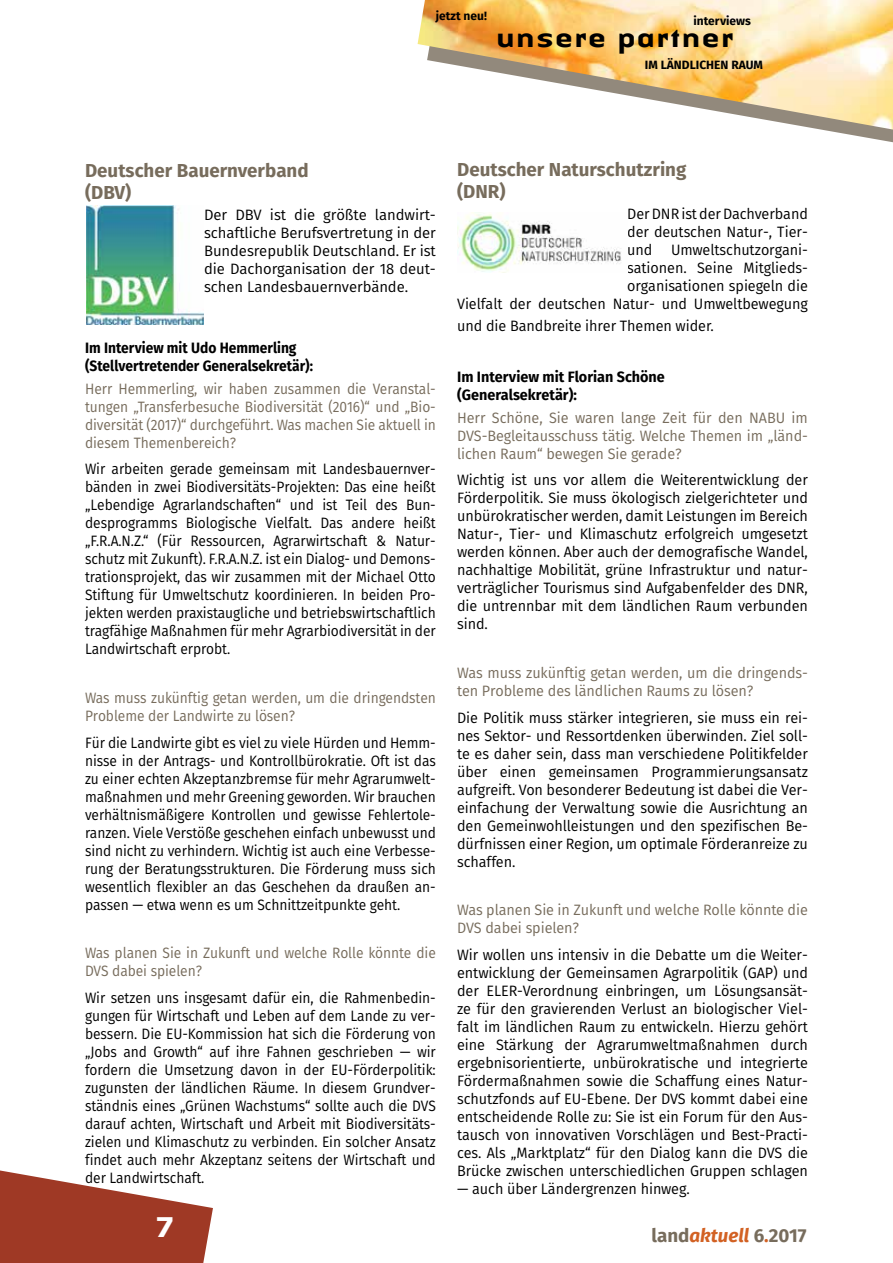
<style>
.page{position:relative;width:893px;height:1263px;background:#fff}
.page>*{position:absolute;margin:0;border:0;box-sizing:border-box;transform-origin:0 0}
.t1{font:500 30px "Authentic Sans LT";color:#000}
.t2{font:700 27px "Verdana";color:#fff}
.t3{font:700 18.75px/22.5px "Fira Sans";color:#776c5c}
.t4{font:15px/18px "Fira Sans";letter-spacing:-.005em;color:#000;text-align:justify;scale:.96 1}
.t5{font:15px/18px "Fira Sans";letter-spacing:-.005em;color:#000;text-align:justify;scale:.92 1}
.t6{font:15px/18px "Fira Sans";letter-spacing:-.005em;color:#776c5c;scale:.92 1}
.t7{font:15px/18px "Fira Sans";letter-spacing:-.005em;color:#776c5c;scale:.96 1}
.t8{font:15px/18px "Fira Sans";letter-spacing:-.005em;color:#000;text-align:justify}
.t9{font:700 15px/18px "Fira Sans";color:#000;scale:.92 1}
.t10{font:700 15px/18px "Fira Sans";color:#000;scale:.96 1}
.t11{font:700 12px "Fira Sans";color:#000}
.s1{font-style:italic;color:#d26123}
.s2{color:#d26123}
</style>
<div class="page">
<svg style="left:0;top:1170px;width:213px;height:93px"></svg>
<svg style="left:824px;top:130px;width:69px;height:13px"></svg>
<img style="left:418px;top:0;width:475px;height:130px">
<img style="left:457px;top:212px;width:165px;height:60px">
<img style="left:86px;top:205px;width:117px;height:119px">
<p class="t11" style="left:436px;top:6px;width:53px">jetzt neu!</p>
<p class="t11" style="left:693px;top:11px;width:59px">interviews</p>
<h1 class="t1" style="left:495px;top:17px;width:240px">unsere partner</h1>
<p class="t11" style="left:645px;top:55px;width:120px">IM LÄNDLICHEN RAUM</p>
<p class="t3" style="left:85px;top:158px;width:225px">Deutscher Bauernverband (DBV)</p>
<p class="t8" style="left:204px;top:206px;width:233px">Der DBV ist die größte landwirt&shy;schaftliche Berufsvertretung in der Bundesrepublik Deutschland. Er ist die Dachorganisation der 18 deut&shy;schen Landesbauernverbände.</p>
<p class="t9" style="left:85px;top:337px;width:249px">Im Interview mit Udo Hemmerling (Stellvertretender Generalsekretär):</p>
<p class="t6" style="left:85px;top:379px;width:383px;text-align:justify">Herr Hemmerling, wir haben zusammen die Veranstal&shy;tungen „Transferbesuche Biodiversität (2016)“ und „Bio&shy;diversität (2017)“ durchgeführt. Was machen Sie aktuell in diesem Themenbereich?</p>
<p class="t5" style="left:85px;top:460px;width:383px">Wir arbeiten gerade gemeinsam mit Landesbauernver&shy;bänden in zwei Biodiversitäts-Projekten: Das eine heißt „Lebendige Agrarlandschaften“ und ist Teil des Bun&shy;desprogramms Biologische Vielfalt. Das andere heißt „F.R.A.N.Z.“ (Für Ressourcen, Agrarwirtschaft &amp; Natur&shy;schutz mit Zukunft). F.R.A.N.Z. ist ein Dialog- und Demons&shy;trationsprojekt, das wir zusammen mit der Michael Otto Stiftung für Umweltschutz koordinieren. In beiden Pro&shy;jekten werden praxistaugliche und betriebswirtschaftlich tragfähige Maßnahmen für mehr Agrarbiodiversität in der Landwirtschaft erprobt.</p>
<p class="t6" style="left:85px;top:688px;width:383px">Was muss zukünftig getan werden, um die dringendsten<br>Probleme der Landwirte zu lösen?</p>
<p class="t5" style="left:85px;top:733px;width:383px">Für die Landwirte gibt es viel zu viele Hürden und Hemm&shy;nisse in der Antrags- und Kontrollbürokratie. Oft ist das zu einer echten Akzeptanzbremse für mehr Agrarumwelt&shy;maßnahmen und mehr Greening geworden. Wir brauchen verhältnismäßigere Kontrollen und gewisse Fehlertole&shy;ranzen. Viele Verstöße geschehen einfach unbewusst und sind nicht zu verhindern. Wichtig ist auch eine Verbesse&shy;rung der Beratungsstrukturen. Die Förderung muss sich wesentlich flexibler an das Geschehen da draußen an&shy;passen — etwa wenn es um Schnittzeitpunkte geht.</p>
<p class="t6" style="left:85px;top:944px;width:383px">Was planen Sie in Zukunft und welche Rolle könnte die<br>DVS dabei spielen?</p>
<p class="t5" style="left:85px;top:988px;width:383px">Wir setzen uns insgesamt dafür ein, die Rahmenbedin&shy;gungen für Wirtschaft und Leben auf dem Lande zu ver&shy;bessern. Die EU-Kommission hat sich die Förderung von „Jobs and Growth“ auf ihre Fahnen geschrieben — wir fordern die Umsetzung davon in der EU-Förderpolitik: zugunsten der ländlichen Räume. In diesem Grundver&shy;ständnis eines „Grünen Wachstums“ sollte auch die DVS darauf achten, Wirtschaft und Arbeit mit Biodiversitäts&shy;zielen und Klimaschutz zu verbinden. Ein solcher Ansatz findet auch mehr Akzeptanz seitens der Wirtschaft und der Landwirtschaft.</p>
<h2 class="t2" style="left:155px;top:1208px;width:21px">7</h2>
<p class="t3" style="left:457px;top:157px;width:231px">Deutscher Naturschutzring (DNR)</p>
<p class="t4" style="left:457px;top:205px;width:367px;text-align:right">Der DNR ist der Dachverband<br>der deutschen Natur-, Tier-<br>und Umweltschutzorgani-<br>sationen. Seine Mitglieds-<br>organisationen spiegeln die<br>Vielfalt der deutschen Natur- und Umweltbewegung</p>
<p class="t4" style="left:457px;top:316px;width:269px">und die Bandbreite ihrer Themen wider.</p>
<p class="t10" style="left:457px;top:366px;width:218px">Im Interview mit Florian Schöne (Generalsekretär):</p>
<p class="t7" style="left:457px;top:408px;width:367px;text-align:justify">Herr Schöne, Sie waren lange Zeit für den NABU im DVS-Begleitausschuss tätig. Welche Themen im „länd&shy;lichen Raum“ bewegen Sie gerade?</p>
<p class="t4" style="left:457px;top:471px;width:367px">Wichtig ist uns vor allem die Weiterentwicklung der Förderpolitik. Sie muss ökologisch zielgerichteter und unbürokratischer werden, damit Leistungen im Bereich Natur-, Tier- und Klimaschutz erfolgreich umgesetzt werden können. Aber auch der demografische Wandel, nachhaltige Mobilität, grüne Infrastruktur und natur&shy;verträglicher Tourismus sind Aufgabenfelder des DNR, die untrennbar mit dem ländlichen Raum verbunden sind.</p>
<p class="t7" style="left:457px;top:663px;width:367px">Was muss zukünftig getan werden, um die dringends&shy;ten Probleme des ländlichen Raums zu lösen?</p>
<p class="t4" style="left:457px;top:708px;width:367px">Die Politik muss stärker integrieren, sie muss ein rei&shy;nes Sektor- und Ressortdenken überwinden. Ziel soll&shy;te es daher sein, dass man verschiedene Politikfelder über einen gemeinsamen Programmierungsansatz aufgreift. Von besonderer Bedeutung ist dabei die Ver&shy;einfachung der Verwaltung sowie die Ausrichtung an den Gemeinwohlleistungen und den spezifischen Be&shy;dürfnissen einer Region, um optimale Förderanreize zu schaffen.</p>
<p class="t7" style="left:457px;top:901px;width:367px">Was planen Sie in Zukunft und welche Rolle könnte die<br>DVS dabei spielen?</p>
<p class="t4" style="left:457px;top:945px;width:367px">Wir wollen uns intensiv in die Debatte um die Weiter&shy;entwicklung der Gemeinsamen Agrarpolitik (GAP) und der ELER-Verordnung einbringen, um Lösungsansät&shy;ze für den gravierenden Verlust an biologischer Viel&shy;falt im ländlichen Raum zu entwickeln. Hierzu gehört eine Stärkung der Agrarumweltmaßnahmen durch ergebnisorientierte, unbürokratische und integrierte Fördermaßnahmen sowie die Schaffung eines Natur&shy;schutzfonds auf EU-Ebene. Der DVS kommt dabei eine entscheidende Rolle zu: Sie ist ein Forum für den Aus&shy;tausch von innovativen Vorschlägen und Best-Practi&shy;ces. Als „Marktplatz“ für den Dialog kann die DVS die Brücke zwischen unterschiedlichen Gruppen schlagen</p>
<p class="t4" style="left:457px;top:1179px;width:244px">— auch über Ländergrenzen hinweg.</p>
<p class="t3" style="left:652px;top:1223px;width:157px">land<span class="s1">aktuell</span> 6<span class="s2">.</span>2017</p>
</div>
